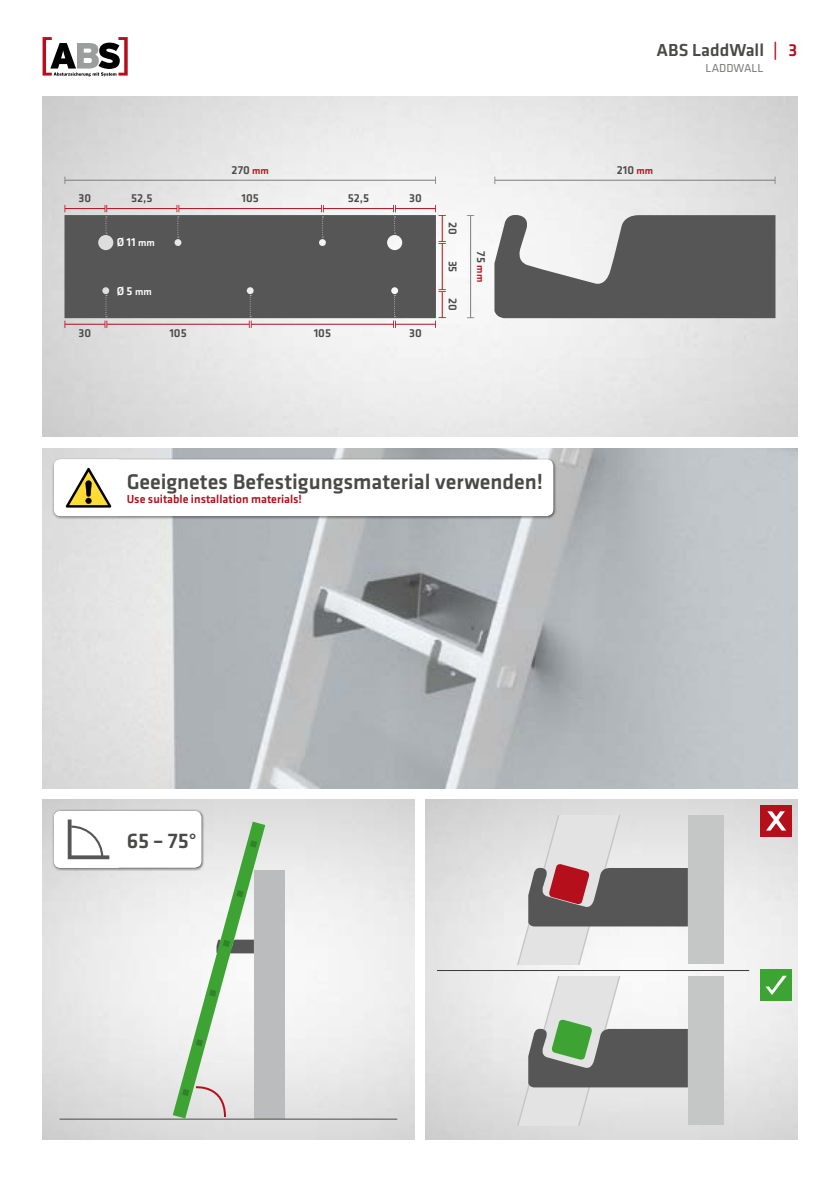
<style>
.page{position:relative;width:840px;height:1191px;background:#fff}
.page>*{position:absolute;margin:0;border:0;box-sizing:border-box;transform-origin:0 0}
.t1{font:500 22px "Klavika Basic";color:#494948}
.t2{font:500 18px "Klavika Basic";color:#494948}
.t3{font:500 18px "Klavika Basic";color:#b50f1b}
.t4{font:500 12px "Klavika Basic";color:#494948}
.t5{font:500 12px "Klavika Basic";color:#b50f1b}
.t6{font:500 12px "Klavika Basic";color:#fff}
.t7{font:12px "Klavika Basic";color:#7b7b7a}
.s1{font-size:10px;color:#b50f1b}
.s2{font-size:10px}
.s3{color:#b50f1b}
</style>
<div class="page">
<svg style="left:43px;top:37px;width:85px;height:39px"></svg>
<img style="left:43px;top:448px;width:754px;height:340px">
<img style="left:425px;top:799px;width:372px;height:341px">
<img style="left:43px;top:96px;width:754px;height:341px">
<svg style="left:494px;top:212px;width:281px;height:106px"></svg>
<div style="left:254px;top:870px;width:30px;height:249px;background:#bbbcbd"></div>
<div style="left:52px;top:458px;width:504px;height:61px;background:#000;opacity:.6"></div>
<div style="left:54px;top:459px;width:499px;height:57px;background:#fff;border-radius:7px"></div>
<svg style="left:54px;top:459px;width:69px;height:57px"></svg>
<div style="left:687px;top:815px;width:36px;height:149px;background:#c5c6c6"></div>
<svg style="left:489px;top:815px;width:199px;height:149px;background:#c1babb"></svg>
<div style="left:52px;top:809px;width:153px;height:62px;background:#000;opacity:.6"></div>
<div style="left:54px;top:811px;width:147px;height:56px;background:#fff;border-radius:7px"></div>
<svg style="left:54px;top:811px;width:56px;height:56px"></svg>
<svg style="left:173px;top:821px;width:92px;height:297px"></svg>
<hr style="left:60px;top:1118px;width:337px;height:1px;background:#494948">
<div style="left:687px;top:976px;width:36px;height:149px;background:#c5c6c6"></div>
<svg style="left:489px;top:976px;width:199px;height:149px"></svg>
<div style="left:760px;top:805px;width:31px;height:31px;background:#b50f1b"></div>
<svg style="left:766px;top:811px;width:19px;height:19px"></svg>
<div style="left:760px;top:969px;width:31px;height:32px;background:#3da434"></div>
<svg style="left:765px;top:975px;width:21px;height:20px"></svg>
<hr style="left:437px;top:970px;width:311px;height:1px;background:#3b3b3a">
<svg style="left:64px;top:176px;width:371px;height:8px"></svg>
<svg style="left:64px;top:205px;width:381px;height:123px;background:#726e6f"></svg>
<svg style="left:466px;top:215px;width:8px;height:103px"></svg>
<svg style="left:494px;top:176px;width:281px;height:8px"></svg>
<p class="t4" style="left:231px;top:162px;width:39px">270 <span class="s1">mm</span></p>
<p class="t4" style="left:79px;top:190px;width:14px">30</p>
<p class="t4" style="left:131px;top:190px;width:23px">52,5</p>
<p class="t4" style="left:241px;top:190px;width:19px">105</p>
<p class="t4" style="left:347px;top:190px;width:23px">52,5</p>
<p class="t6" style="left:117px;top:234px;width:40px">Ø 11 <span class="s2">mm</span></p>
<p class="t6" style="left:117px;top:283px;width:36px">Ø 5 <span class="s2">mm</span></p>
<p class="t4" style="left:409px;top:190px;width:14px">30</p>
<p class="t4" style="left:79px;top:325px;width:14px">30</p>
<p class="t4" style="left:169px;top:325px;width:19px">105</p>
<p class="t4" style="left:313px;top:325px;width:19px">105</p>
<p class="t4" style="left:409px;top:325px;width:14px">30</p>
<p class="t4" style="left:460px;top:222px;width:14px;rotate:90deg">20</p>
<p class="t4" style="left:460px;top:261px;width:13px;rotate:90deg">35</p>
<p class="t4" style="left:460px;top:298px;width:14px;rotate:90deg">20</p>
<p class="t4" style="left:489px;top:251px;width:32px;rotate:90deg">75 <span class="s1">mm</span></p>
<p class="t1" style="left:127px;top:467px;width:417px">Geeignetes Befestigungsmaterial verwenden!</p>
<p class="t5" style="left:127px;top:491px;width:177px">Use suitable installation materials!</p>
<p class="t2" style="left:656px;top:38px;width:122px">ABS LaddWall <span class="s3">|</span></p>
<p class="t7" style="left:705px;top:60px;width:59px">LADDWALL</p>
<p class="t3" style="left:788px;top:38px;width:10px">3</p>
<p class="t4" style="left:616px;top:162px;width:38px">210 <span class="s1">mm</span></p>
<p class="t1" style="left:127px;top:825px;width:71px">65 – 75°</p>
</div>
